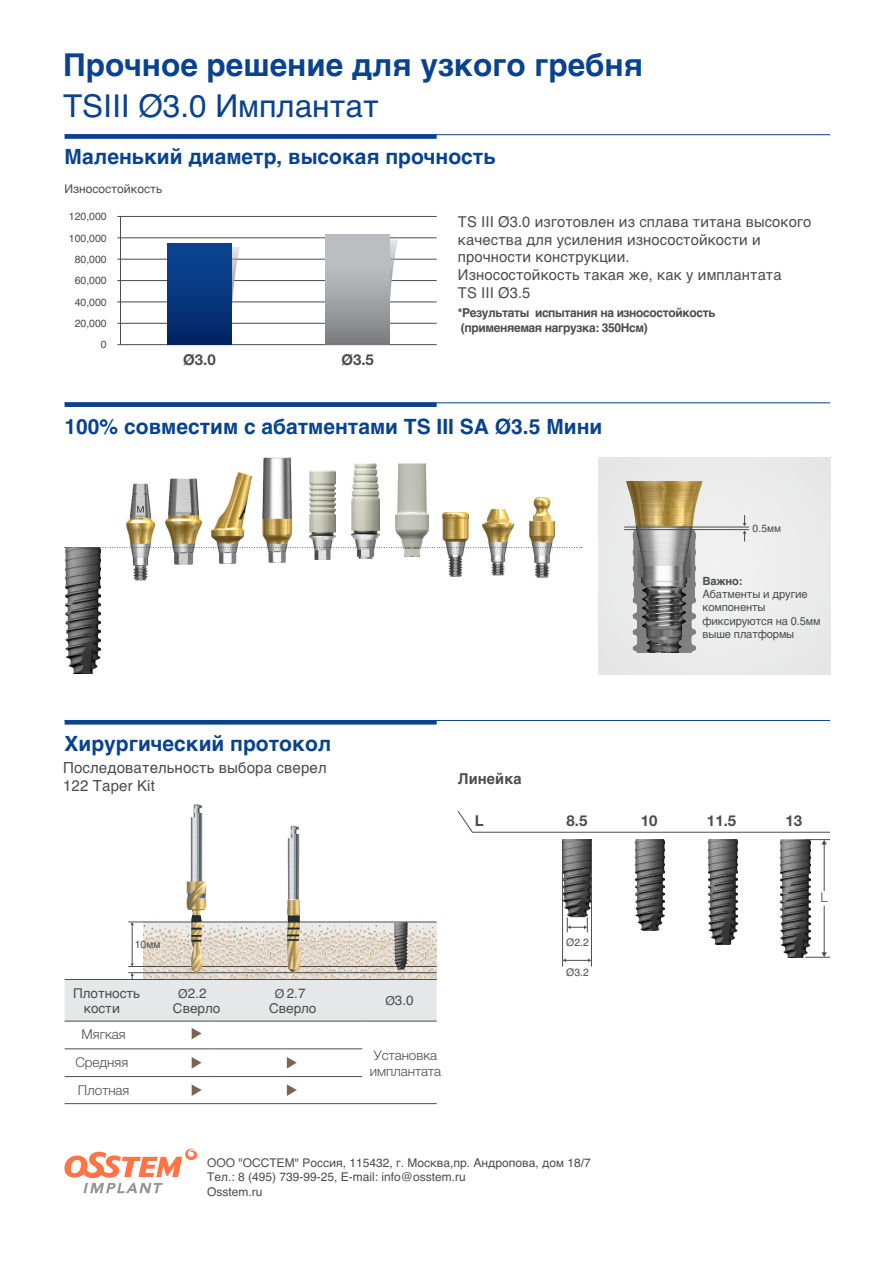
<style>
.page{position:relative;width:893px;height:1263px;background:#fff}
.page>*{position:absolute;margin:0;border:0;box-sizing:border-box;transform-origin:0 0}
.t1{font:700 31.5px "Helvetica";color:#09428e}
.t2{font:31.5px "Helvetica";color:#09428e}
.t3{font:700 21px "Helvetica";color:#09428e}
.t4{font:15.3px/18px "Helvetica";letter-spacing:.01em;color:#4b4c4d}
.t5{font:15px/17.7px "Helvetica";letter-spacing:.01em;color:#4b4c4d}
.t6{font:700 15px "Helvetica Neue LT Std";color:#4b4c4d}
.t7{font:700 15px "Helvetica";letter-spacing:.01em;color:#4b4c4d}
.t8{font:300 13.5px/16.2px "Helvetica";color:#4b4c4d}
.t9{font:13.5px/15px "Helvetica";color:#4b4c4d}
.t10{font:700 12.3px/14.4px "Helvetica";letter-spacing:-.03em;color:#4b4c4d}
.t11{font:12px/14.4px "Helvetica";color:#4b4c4d}
.t12{font:11.25px/13.4px "Helvetica";letter-spacing:-.01em;color:#4b4c4d}
.t13{font:700 11.25px "Helvetica";letter-spacing:-.01em;color:#4b4c4d}
.t14{font:10.5px/21.3px "Helvetica";color:#4b4c4d;text-align:right}
.s1{font-size:12.3px}
</style>
<div class="page">
<img style="left:634px;top:839px;width:31px;height:92px">
<img style="left:708px;top:839px;width:30px;height:105px">
<img style="left:780px;top:839px;width:30px;height:119px">
<svg style="left:64px;top:1148px;width:133px;height:45px"></svg>
<hr style="left:65px;top:720px;width:765px;height:1px;background:#09428e">
<div style="left:65px;top:720px;width:372px;height:5px;background:#09428e"></div>
<hr style="left:65px;top:1021px;width:74px;height:1px;background:#4b4c4d">
<hr style="left:139px;top:1021px;width:74px;height:1px;background:#4b4c4d">
<hr style="left:213px;top:1021px;width:75px;height:1px;background:#4b4c4d">
<hr style="left:288px;top:1021px;width:74px;height:1px;background:#4b4c4d">
<hr style="left:362px;top:1021px;width:75px;height:1px;background:#4b4c4d">
<hr style="left:362px;top:1103px;width:75px;height:1px;background:#4b4c4d">
<hr style="left:65px;top:1048px;width:74px;height:1px;background:#4b4c4d">
<hr style="left:139px;top:1048px;width:74px;height:1px;background:#4b4c4d">
<hr style="left:213px;top:1048px;width:75px;height:1px;background:#4b4c4d">
<hr style="left:288px;top:1048px;width:74px;height:1px;background:#4b4c4d">
<hr style="left:65px;top:1076px;width:74px;height:1px;background:#4b4c4d">
<hr style="left:139px;top:1076px;width:74px;height:1px;background:#4b4c4d">
<hr style="left:213px;top:1076px;width:75px;height:1px;background:#4b4c4d">
<hr style="left:288px;top:1076px;width:74px;height:1px;background:#4b4c4d">
<hr style="left:65px;top:1103px;width:74px;height:1px;background:#4b4c4d">
<hr style="left:139px;top:1103px;width:74px;height:1px;background:#4b4c4d">
<hr style="left:213px;top:1103px;width:75px;height:1px;background:#4b4c4d">
<hr style="left:288px;top:1103px;width:74px;height:1px;background:#4b4c4d">
<hr style="left:824px;top:906px;width:1px;height:48px;background:#4b4c4d">
<hr style="left:824px;top:843px;width:1px;height:48px;background:#4b4c4d">
<img style="left:563px;top:839px;width:28px;height:79px">
<hr style="left:562px;top:839px;width:1px;height:127px;background:#4b4c4d">
<hr style="left:591px;top:839px;width:1px;height:127px;background:#4b4c4d">
<svg style="left:563px;top:958px;width:28px;height:4px"></svg>
<svg style="left:567px;top:917px;width:21px;height:15px"></svg>
<svg style="left:805px;top:952px;width:25px;height:6px"></svg>
<svg style="left:805px;top:839px;width:25px;height:5px"></svg>
<img style="left:185px;top:804px;width:23px;height:118px">
<img style="left:286px;top:825px;width:15px;height:97px">
<div style="left:599px;top:458px;width:231px;height:217px;background:#eaebeb"></div>
<hr style="left:65px;top:402px;width:765px;height:1px;background:#09428e">
<div style="left:65px;top:402px;width:372px;height:5px;background:#09428e"></div>
<img style="left:624px;top:481px;width:88px;height:171px">
<img style="left:211px;top:473px;width:40px;height:91px">
<img style="left:166px;top:479px;width:35px;height:86px">
<img style="left:126px;top:484px;width:29px;height:96px">
<img style="left:64px;top:547px;width:37px;height:127px">
<img style="left:309px;top:470px;width:27px;height:89px">
<img style="left:351px;top:464px;width:29px;height:94px">
<img style="left:395px;top:463px;width:33px;height:93px">
<img style="left:442px;top:513px;width:26px;height:64px">
<img style="left:262px;top:457px;width:30px;height:106px">
<img style="left:530px;top:498px;width:24px;height:79px">
<img style="left:483px;top:509px;width:30px;height:67px">
<svg style="left:65px;top:547px;width:517px;height:1px"></svg>
<svg style="left:743px;top:515px;width:3px;height:26px"></svg>
<hr style="left:624px;top:527px;width:125px;height:1px;background:#4b4c4d">
<hr style="left:624px;top:529px;width:125px;height:1px;background:#4b4c4d">
<svg style="left:457px;top:810px;width:373px;height:22px"></svg>
<hr style="left:65px;top:134px;width:765px;height:1px;background:#09428e">
<div style="left:65px;top:134px;width:372px;height:5px;background:#09428e"></div>
<hr style="left:117px;top:216px;width:320px;height:1px;background:#4b4c4d">
<hr style="left:120px;top:216px;width:1px;height:129px;background:#4b4c4d">
<hr style="left:117px;top:238px;width:320px;height:1px;background:#4b4c4d">
<hr style="left:117px;top:259px;width:320px;height:1px;background:#4b4c4d">
<hr style="left:117px;top:280px;width:320px;height:1px;background:#4b4c4d">
<hr style="left:117px;top:302px;width:320px;height:1px;background:#4b4c4d">
<hr style="left:117px;top:323px;width:320px;height:1px;background:#4b4c4d">
<hr style="left:117px;top:344px;width:320px;height:1px;background:#4b4c4d">
<svg style="left:231px;top:247px;width:9px;height:98px"></svg>
<svg style="left:389px;top:240px;width:9px;height:98px"></svg>
<div style="left:168px;top:243px;width:63px;height:102px;background:linear-gradient(to bottom,#0b4796,#022664)"></div>
<div style="left:326px;top:235px;width:63px;height:110px;background:linear-gradient(to bottom,#cbcccf,#818386)"></div>
<svg style="left:192px;top:1028px;width:10px;height:11px"></svg>
<svg style="left:192px;top:1057px;width:10px;height:11px"></svg>
<svg style="left:192px;top:1084px;width:10px;height:12px"></svg>
<svg style="left:287px;top:1084px;width:10px;height:12px"></svg>
<svg style="left:287px;top:1057px;width:10px;height:11px"></svg>
<svg style="left:65px;top:922px;width:372px;height:99px;background:#e0ddd8"></svg>
<img style="left:394px;top:922px;width:14px;height:47px">
<h1 class="t1" style="left:63px;top:39px;width:581px">Прочное решение для узкого гребня</h1>
<h1 class="t2" style="left:63px;top:82px;width:317px">TSIII Ø3.0 Имплантат</h1>
<h2 class="t3" style="left:65px;top:140px;width:432px">Маленький диаметр, высокая прочность</h2>
<p class="t11" style="left:65px;top:182px;width:99px">Износостойкость</p>
<p class="t14" style="left:69px;top:206px;width:39px">120,000</p>
<p class="t14" style="left:69px;top:228px;width:39px">100,000<br>80,000<br>60,000<br>40,000<br>20,000<br>0</p>
<p class="t6" style="left:183px;top:350px;width:34px">Ø3.0</p>
<p class="t6" style="left:341px;top:350px;width:34px">Ø3.5</p>
<p class="t5" style="left:458px;top:213px;width:355px">TS III Ø3.0 изготовлен из сплава титана высокого качества для усиления износостойкости и прочности конструкции.<br>Износостойкость такая же, как у имплантата<br>TS III Ø3.5</p>
<p class="t10" style="left:458px;top:306px;width:259px">*Результаты испытания на износостойкость (применяемая нагрузка: 350Нсм)</p>
<h2 class="t3" style="left:65px;top:410px;width:539px">100% совместим с абатментами TS III SA Ø3.5 Мини</h2>
<h2 class="t3" style="left:65px;top:726px;width:268px">Хирургический протокол</h2>
<p class="t4" style="left:63px;top:759px;width:265px">Последовательность выбора сверел<br>122 Taper Kit</p>
<p class="t7" style="left:458px;top:767px;width:65px">Линейка</p>
<p class="t14" style="left:753px;top:518px;width:30px">0.5мм</p>
<p class="t13" style="left:702px;top:572px;width:42px">Важно:</p>
<p class="t12" style="left:702px;top:588px;width:120px">Абатменты и другие компоненты фиксируются на 0.5мм выше платформы</p>
<p class="t6" style="left:475px;top:811px;width:10px">L</p>
<p class="t6" style="left:567px;top:811px;width:22px">8.5</p>
<p class="t6" style="left:641px;top:811px;width:18px">10</p>
<p class="t6" style="left:707px;top:811px;width:31px">11.5</p>
<p class="t6" style="left:785px;top:811px;width:18px">13</p>
<p class="t14" style="left:135px;top:934px;width:27px">10мм</p>
<p class="t9" style="left:84px;top:986px;width:58px;text-indent:-11px">Плотность кости</p>
<p class="t9" style="left:178px;top:986px;width:30px"><span class="s1">Ø</span> 2.2</p>
<p class="t9" style="left:275px;top:986px;width:32px"><span class="s1">Ø</span> 2.7</p>
<p class="t9" style="left:173px;top:1001px;width:49px">Сверло</p>
<p class="t9" style="left:269px;top:1001px;width:49px">Сверло</p>
<p class="t8" style="left:82px;top:1025px;width:46px">Мягкая</p>
<p class="t8" style="left:75px;top:1048px;width:56px;line-height:27.5px">Средняя<br>Плотная</p>
<p class="t9" style="left:385px;top:993px;width:30px"><span class="s1">Ø</span>3.0</p>
<p class="t8" style="left:370px;top:1046px;width:73px">Установка имплантата</p>
<p class="t14" style="left:566px;top:932px;width:24px">Ø2.2</p>
<p class="t14" style="left:566px;top:962px;width:24px">Ø3.2</p>
<p class="t11" style="left:207px;top:1156px;width:385px">ООО "ОССТЕМ" Россия, 115432, г. Москва,пр. Андропова, дом 18/7<br>Тел.: 8 (495) 739-99-25, E-mail: info@osstem.ru<br>Osstem.ru</p>
<p class="t8" style="left:820px;top:888px;width:9px">L</p>
</div>
